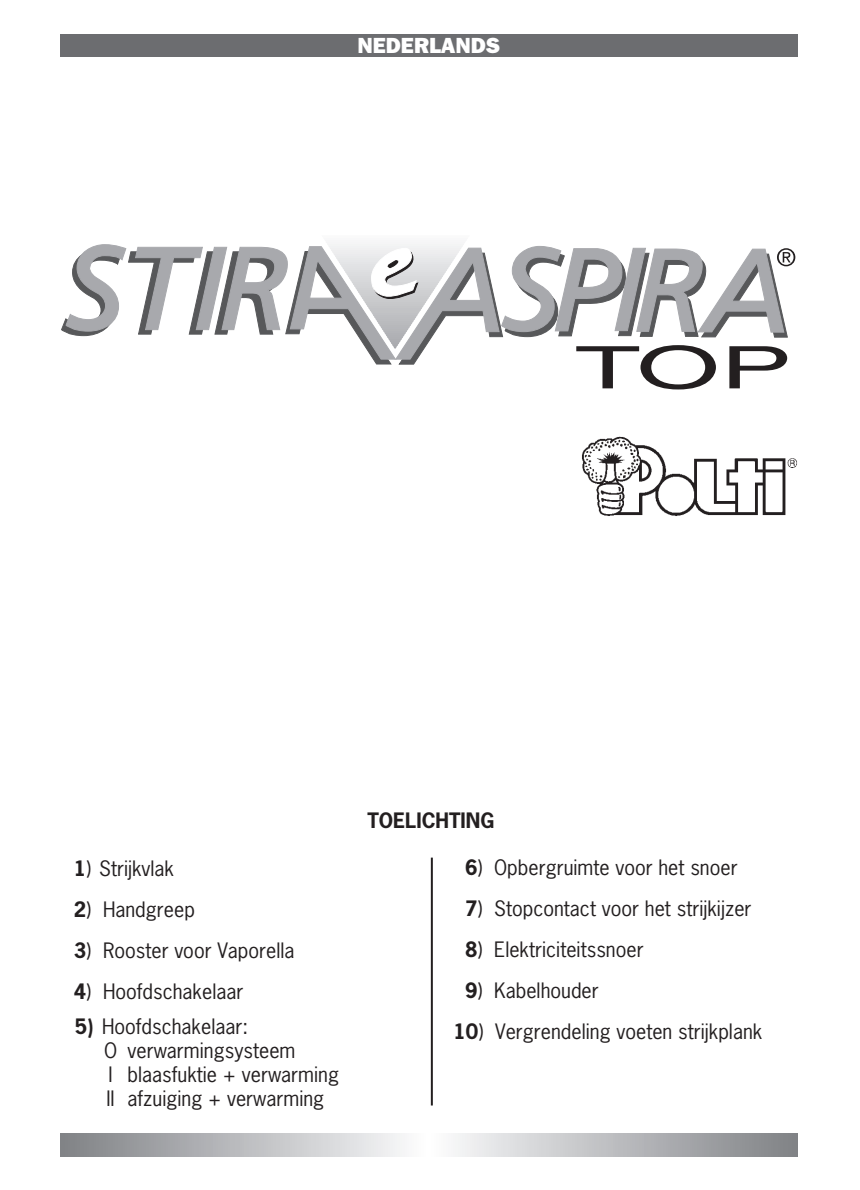
<style>
.page{position:relative;width:860px;height:1190px;background:#fff}
.page>*{position:absolute;margin:0;border:0;box-sizing:border-box;transform-origin:0 0}
.t1{font:800 22px "Franklin Gothic";color:#fff}
.t2{font:20px/24px "News Gothic";color:#231f20}
.t3{font:700 20px "News Gothic";color:#231f20}
.s1{font-weight:700}
</style>
<div class="page">
<div style="left:290px;top:1134px;width:278px;height:23px;background:#cccdcf"></div>
<div style="left:302px;top:1134px;width:254px;height:23px;background:#d0d1d3"></div>
<div style="left:314px;top:1134px;width:230px;height:23px;background:#d4d5d7"></div>
<div style="left:326px;top:1134px;width:206px;height:23px;background:#d8d9db"></div>
<div style="left:336px;top:1134px;width:186px;height:23px;background:#dcdddf"></div>
<div style="left:348px;top:1134px;width:162px;height:23px;background:#e0e1e3"></div>
<div style="left:360px;top:1134px;width:138px;height:23px;background:#e4e5e7"></div>
<div style="left:369px;top:1134px;width:120px;height:23px;background:#e8e9ea"></div>
<div style="left:379px;top:1134px;width:100px;height:23px;background:#ececee"></div>
<div style="left:388px;top:1134px;width:82px;height:23px;background:#f0f0f1"></div>
<div style="left:398px;top:1134px;width:62px;height:23px;background:#f3f4f4"></div>
<div style="left:407px;top:1134px;width:43px;height:23px;background:#f7f7f8"></div>
<div style="left:417px;top:1134px;width:24px;height:23px;background:#fbfbfb"></div>
<div style="left:426px;top:1134px;width:5px;height:23px;background:#fff"></div>
<hr style="left:431px;top:858px;width:2px;height:248px;background:#231f20">
<img style="left:582px;top:437px;width:215px;height:79px">
<div style="left:60px;top:34px;width:737px;height:23px;background:#6c6d70"></div>
<hr style="left:319px;top:235px;width:154px;height:2px;background:#fbfbfb">
<hr style="left:319px;top:237px;width:154px;height:2px;background:#fafafa">
<hr style="left:319px;top:239px;width:154px;height:2px;background:#f8f8f9">
<hr style="left:319px;top:241px;width:154px;height:2px;background:#f6f6f7">
<hr style="left:319px;top:243px;width:154px;height:2px;background:#f5f5f6">
<svg style="left:61px;top:244px;width:734px;height:145px"></svg>
<p class="t1" style="left:357px;top:38px;width:144px">NEDERLANDS</p>
<p class="t2" style="left:74px;top:858px;width:102px"><span class="s1">1</span>) Strijkvlak</p>
<p class="t2" style="left:74px;top:899px;width:123px"><span class="s1">2</span>) Handgreep</p>
<p class="t2" style="left:74px;top:940px;width:222px"><span class="s1">3</span>) Rooster voor Vaporella</p>
<p class="t2" style="left:74px;top:981px;width:171px"><span class="s1">4</span>) Hoofdschakelaar</p>
<p class="t2" style="left:104px;top:1016px;width:237px;text-indent:-29px"><span class="s1">5)</span> Hoofdschakelaar:<br>O verwarmingsysteem<br>I blaasfuktie + verwarming<br>II afzuiging + verwarming</p>
<p class="t3" style="left:367px;top:812px;width:128px">TOELICHTING</p>
<p class="t2" style="left:465px;top:857px;width:274px"><span class="s1">6</span>) Opbergruimte voor het snoer</p>
<p class="t2" style="left:465px;top:898px;width:288px"><span class="s1">7</span>) Stopcontact voor het strijkijzer</p>
<p class="t2" style="left:465px;top:939px;width:180px"><span class="s1">8</span>) Elektriciteitssnoer</p>
<p class="t2" style="left:465px;top:980px;width:135px"><span class="s1">9</span>) Kabelhouder</p>
<p class="t2" style="left:454px;top:1021px;width:310px"><span class="s1">10</span>) Vergrendeling voeten strijkplank</p>
</div>
